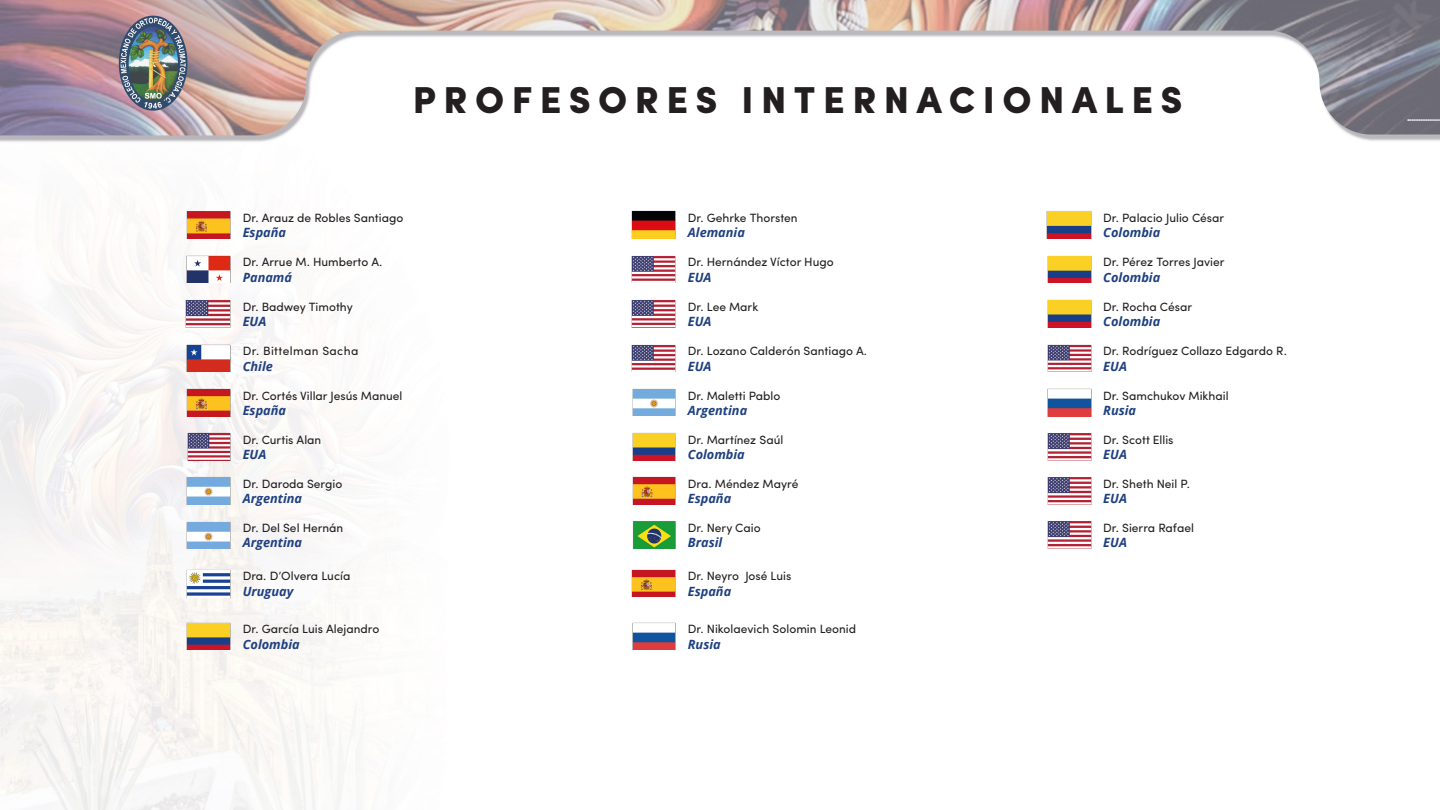
<style>
.page{position:relative;width:1440px;height:810px;background:#fff}
.page>*{position:absolute;margin:0;border:0;box-sizing:border-box;transform-origin:0 0}
.t1{font:900 37.5px "Sofia Pro";letter-spacing:.2em;color:#231f20}
.t2{font:italic 700 12.75px "Open Sans";color:#1f4080}
.t3{font:12px "Sofia Pro";color:#231f20}
.t4{font:12px "Sofia Pro";letter-spacing:.03em;color:#231f20}
</style>
<div class="page">
<img style="left:0;top:0;width:1440px;height:810px">
<svg style="left:1408px;top:120px;width:32px;height:1px"></svg>
<img style="left:187px;top:209px;width:44px;height:29px">
<img style="left:632px;top:209px;width:44px;height:29px">
<img style="left:1046px;top:208px;width:45px;height:31px">
<img style="left:187px;top:253px;width:44px;height:30px">
<img style="left:632px;top:253px;width:44px;height:30px">
<img style="left:1047px;top:253px;width:44px;height:30px">
<img style="left:186px;top:297px;width:45px;height:31px">
<img style="left:631px;top:297px;width:45px;height:31px">
<img style="left:1048px;top:298px;width:43px;height:29px">
<img style="left:187px;top:342px;width:44px;height:30px">
<img style="left:632px;top:342px;width:44px;height:30px">
<img style="left:1047px;top:342px;width:44px;height:30px">
<img style="left:187px;top:386px;width:44px;height:30px">
<img style="left:632px;top:387px;width:44px;height:29px">
<img style="left:1047px;top:386px;width:44px;height:30px">
<img style="left:187px;top:431px;width:44px;height:29px">
<img style="left:632px;top:431px;width:44px;height:29px">
<img style="left:1047px;top:431px;width:44px;height:29px">
<img style="left:187px;top:475px;width:44px;height:29px">
<img style="left:632px;top:475px;width:44px;height:29px">
<img style="left:1047px;top:475px;width:44px;height:29px">
<img style="left:187px;top:519px;width:44px;height:29px">
<img style="left:632px;top:519px;width:44px;height:29px">
<img style="left:1047px;top:519px;width:44px;height:29px">
<img style="left:187px;top:567px;width:44px;height:30px">
<img style="left:632px;top:567px;width:44px;height:30px">
<img style="left:187px;top:620px;width:44px;height:30px">
<img style="left:632px;top:620px;width:44px;height:30px">
<p class="t1" style="left:413px;top:70px;width:771px">PROFESORES INTERNACIONALES</p>
<p class="t3" style="left:243px;top:209px;width:162px">Dr. Arauz de Robles Santiago</p>
<p class="t2" style="left:243px;top:223px;width:45px">España</p>
<p class="t3" style="left:688px;top:209px;width:111px">Dr. Gehrke Thorsten</p>
<p class="t2" style="left:688px;top:223px;width:59px">Alemania</p>
<p class="t3" style="left:1103px;top:209px;width:122px">Dr. Palacio Julio César</p>
<p class="t2" style="left:1103px;top:223px;width:58px">Colombia</p>
<p class="t3" style="left:243px;top:253px;width:141px">Dr. Arrue M. Humberto A.</p>
<p class="t2" style="left:243px;top:268px;width:51px">Panamá</p>
<p class="t3" style="left:688px;top:253px;width:147px">Dr. Hernández Víctor Hugo</p>
<p class="t2" style="left:688px;top:268px;width:25px">EUA</p>
<p class="t3" style="left:1103px;top:253px;width:123px">Dr. Pérez Torres Javier</p>
<p class="t2" style="left:1103px;top:268px;width:58px">Colombia</p>
<p class="t3" style="left:243px;top:298px;width:112px">Dr. Badwey Timothy</p>
<p class="t2" style="left:243px;top:312px;width:25px">EUA</p>
<p class="t3" style="left:688px;top:298px;width:72px">Dr. Lee Mark</p>
<p class="t2" style="left:688px;top:312px;width:25px">EUA</p>
<p class="t3" style="left:1103px;top:298px;width:90px">Dr. Rocha César</p>
<p class="t2" style="left:1103px;top:312px;width:58px">Colombia</p>
<p class="t4" style="left:243px;top:342px;width:117px">Dr. Bittelman Sacha</p>
<p class="t2" style="left:243px;top:357px;width:32px">Chile</p>
<p class="t3" style="left:688px;top:342px;width:181px">Dr. Lozano Calderón Santiago A.</p>
<p class="t2" style="left:688px;top:357px;width:25px">EUA</p>
<p class="t3" style="left:1103px;top:342px;width:185px">Dr. Rodríguez Collazo Edgardo R.</p>
<p class="t2" style="left:1103px;top:357px;width:25px">EUA</p>
<p class="t3" style="left:243px;top:386px;width:161px">Dr. Cortés Villar Jesús Manuel</p>
<p class="t2" style="left:243px;top:401px;width:45px">España</p>
<p class="t3" style="left:688px;top:386px;width:94px">Dr. Maletti Pablo</p>
<p class="t2" style="left:688px;top:401px;width:61px">Argentina</p>
<p class="t3" style="left:1103px;top:386px;width:127px">Dr. Samchukov Mikhail</p>
<p class="t2" style="left:1103px;top:401px;width:34px">Rusia</p>
<p class="t3" style="left:243px;top:431px;width:80px">Dr. Curtis Alan</p>
<p class="t2" style="left:243px;top:445px;width:25px">EUA</p>
<p class="t3" style="left:688px;top:431px;width:97px">Dr. Martínez Saúl</p>
<p class="t2" style="left:688px;top:445px;width:58px">Colombia</p>
<p class="t3" style="left:1103px;top:431px;width:72px">Dr. Scott Ellis</p>
<p class="t2" style="left:1103px;top:445px;width:25px">EUA</p>
<p class="t3" style="left:243px;top:475px;width:101px">Dr. Daroda Sergio</p>
<p class="t2" style="left:243px;top:490px;width:61px">Argentina</p>
<p class="t3" style="left:688px;top:475px;width:112px">Dra. Méndez Mayré</p>
<p class="t2" style="left:688px;top:490px;width:45px">España</p>
<p class="t3" style="left:1103px;top:475px;width:88px">Dr. Sheth Neil P.</p>
<p class="t2" style="left:1103px;top:490px;width:25px">EUA</p>
<p class="t3" style="left:243px;top:519px;width:102px">Dr. Del Sel Hernán</p>
<p class="t2" style="left:243px;top:534px;width:61px">Argentina</p>
<p class="t3" style="left:688px;top:519px;width:74px">Dr. Nery Caio</p>
<p class="t2" style="left:688px;top:534px;width:36px">Brasil</p>
<p class="t3" style="left:1103px;top:519px;width:92px">Dr. Sierra Rafael</p>
<p class="t2" style="left:1103px;top:534px;width:25px">EUA</p>
<p class="t3" style="left:243px;top:567px;width:109px">Dra. D’Olvera Lucía</p>
<p class="t2" style="left:243px;top:582px;width:52px">Uruguay</p>
<p class="t3" style="left:688px;top:567px;width:105px">Dr. Neyro José Luis</p>
<p class="t2" style="left:688px;top:582px;width:45px">España</p>
<p class="t3" style="left:243px;top:620px;width:138px">Dr. García Luis Alejandro</p>
<p class="t2" style="left:243px;top:635px;width:58px">Colombia</p>
<p class="t3" style="left:688px;top:620px;width:170px">Dr. Nikolaevich Solomin Leonid</p>
<p class="t2" style="left:688px;top:635px;width:34px">Rusia</p>
</div>
